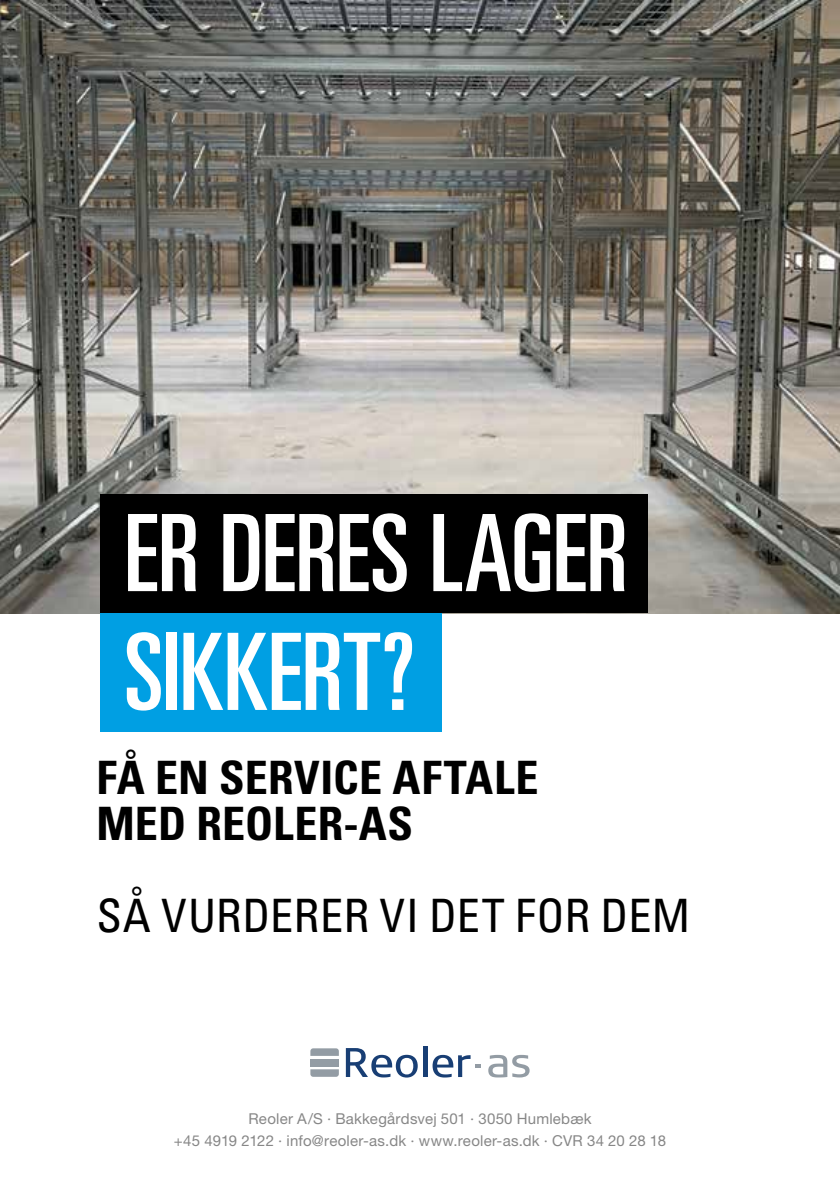
<style>
.page{position:relative;width:840px;height:1191px;background:#fff}
.page>*{position:absolute;margin:0;border:0;box-sizing:border-box;transform-origin:0 0}
.t1{font:ultra-condensed 106.8px/118.8px "Univers";color:#fff}
.t2{font:700 condensed 46px/46px "Univers";letter-spacing:.005em;color:#000}
.t3{font:condensed 46px "Univers";letter-spacing:.01em;color:#000}
.t4{font:15px/22px "Helvetica Neue LT Pro";letter-spacing:.015em;color:#878787;text-align:center}
</style>
<div class="page">
<img style="left:0;top:0;width:839px;height:613px">
<div style="left:100px;top:494px;width:547px;height:119px;background:#000"></div>
<div style="left:100px;top:613px;width:342px;height:119px;background:#009fe3"></div>
<svg style="left:345px;top:1048px;width:72px;height:29px"></svg>
<hr style="left:423px;top:1046px;width:4px;height:31px;background:#183e74">
<svg style="left:488px;top:1054px;width:41px;height:23px"></svg>
<svg style="left:432px;top:1054px;width:48px;height:23px"></svg>
<div style="left:310px;top:1058px;width:28px;height:8px;background:#939ca4"></div>
<svg style="left:310px;top:1048px;width:28px;height:7px"></svg>
<svg style="left:310px;top:1069px;width:28px;height:7px"></svg>
<h1 class="t1" style="left:124px;top:493px;width:505px">ER DERES LAGER<br>SIKKERT?</h1>
<h2 class="t2" style="left:96px;top:754px;width:443px">FÅ EN SERVICE AFTALE<br>MED REOLER-AS</h2>
<h2 class="t3" style="left:96px;top:886px;width:595px">SÅ VURDERER VI DET FOR DEM</h2>
<p class="t4" style="left:174px;top:1107px;width:493px">Reoler A/S ∙ Bakkegårdsvej 501 ∙ 3050 Humlebæk<br>+45 4919 2122 ∙ info@reoler-as.dk ∙ www.reoler-as.dk ∙ CVR 34 20 28 18</p>
</div>
